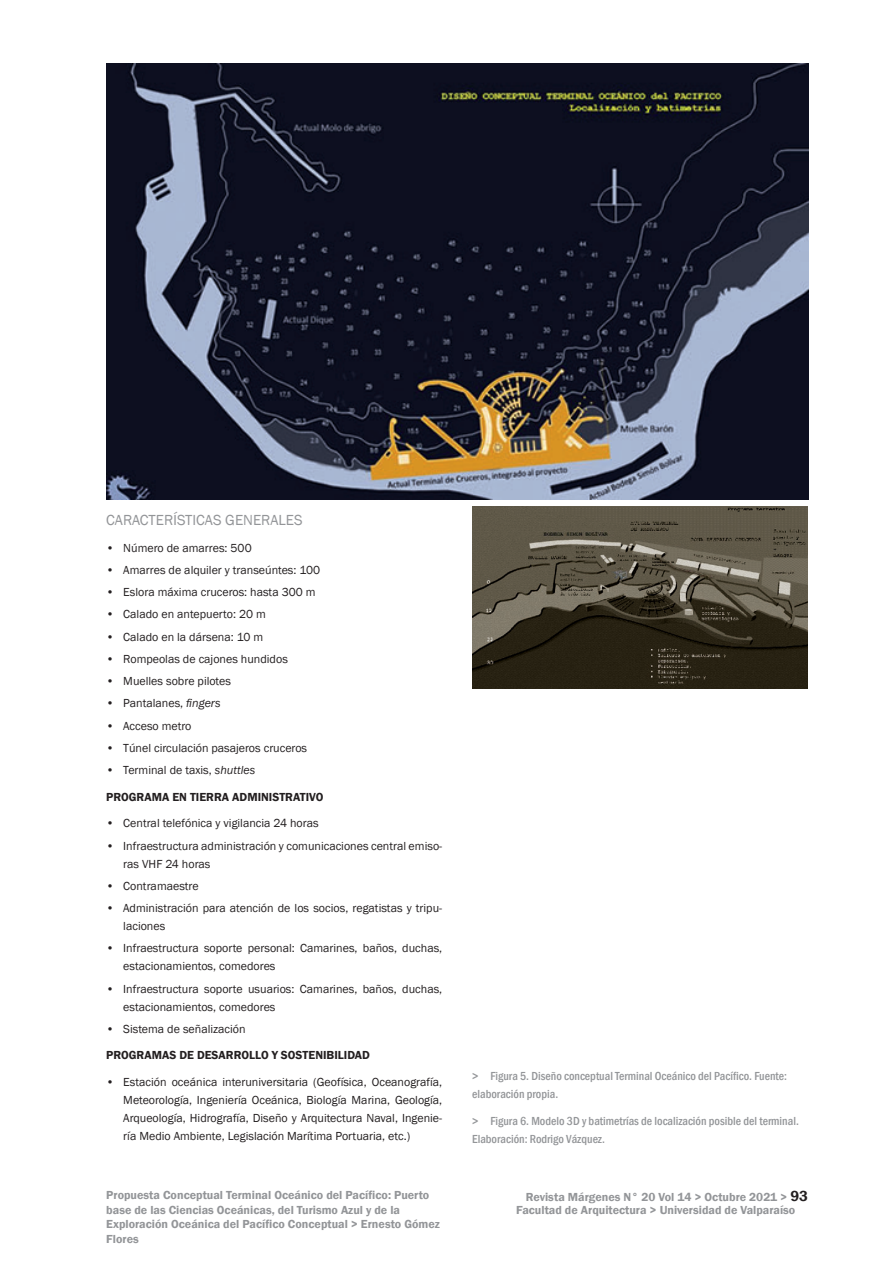
<style>
.page{position:relative;width:893px;height:1276px;background:#fff}
.page>*{position:absolute;margin:0;border:0;box-sizing:border-box;transform-origin:0 0}
.t1{font:15px "Franklin Gothic";color:#939598}
.t2{font:12px/18px "Franklin Gothic";color:#231f20}
.t3{font:600 12px/14.4px "Franklin Gothic";color:#939598}
.t4{font:500 condensed 12px/18px "Franklin Gothic";color:#939598}
.t5{font:600 12px "Franklin Gothic";color:#231f20}
.s1{font-style:italic}
.s2{font-size:15px;color:#231f20}
</style>
<div class="page">
<img style="left:107px;top:64px;width:701px;height:436px">
<img style="left:472px;top:506px;width:336px;height:182px">
<p class="t1" style="left:106px;top:511px;width:198px">CARACTERÍSTICAS GENERALES</p>
<p class="t2" style="left:106px;top:539px;width:147px">• Número de amarres: 500</p>
<p class="t2" style="left:106px;top:561px;width:215px">• Amarres de alquiler y transeúntes: 100</p>
<p class="t2" style="left:106px;top:583px;width:211px">• Eslora máxima cruceros: hasta 300 m</p>
<p class="t2" style="left:106px;top:606px;width:161px">• Calado en antepuerto: 20 m</p>
<p class="t2" style="left:106px;top:628px;width:158px">• Calado en la dársena: 10 m</p>
<p class="t2" style="left:106px;top:650px;width:183px">• Rompeolas de cajones hundidos</p>
<p class="t2" style="left:106px;top:672px;width:126px">• Muelles sobre pilotes</p>
<p class="t2" style="left:106px;top:694px;width:116px">• Pantalanes, <span class="s1">fingers</span></p>
<p class="t2" style="left:106px;top:717px;width:87px">• Acceso metro</p>
<p class="t2" style="left:106px;top:739px;width:202px">• Túnel circulación pasajeros cruceros</p>
<p class="t2" style="left:106px;top:761px;width:150px">• Terminal de taxis, <span class="s1">shuttles</span></p>
<p class="t5" style="left:106px;top:789px;width:219px">PROGRAMA EN TIERRA ADMINISTRATIVO</p>
<p class="t2" style="left:106px;top:814px;width:214px">• Central telefónica y vigilancia 24 horas</p>
<p class="t2" style="left:123px;top:837px;width:320px;text-indent:-17px">• Infraestructura administración y comunicaciones central emiso&shy;ras VHF 24 horas</p>
<p class="t2" style="left:106px;top:877px;width:94px">• Contramaestre</p>
<p class="t2" style="left:123px;top:899px;width:320px;text-indent:-17px">• Administración para atención de los socios, regatistas y tripu&shy;laciones</p>
<p class="t2" style="left:123px;top:939px;width:320px;text-indent:-17px">• Infraestructura soporte personal: Camarines, baños, duchas, estacionamientos, comedores</p>
<p class="t2" style="left:123px;top:979px;width:320px;text-indent:-17px">• Infraestructura soporte usuarios: Camarines, baños, duchas, estacionamientos, comedores</p>
<p class="t2" style="left:106px;top:1020px;width:141px">• Sistema de señalización</p>
<p class="t5" style="left:106px;top:1048px;width:265px">PROGRAMAS DE DESARROLLO Y SOSTENIBILIDAD</p>
<p class="t2" style="left:123px;top:1073px;width:320px;text-align:justify;text-indent:-17px">• Estación oceánica interuniversitaria (Geofísica, Oceanografía, Meteorología, Ingeniería Oceánica, Biología Marina, Geología, Arqueología, Hidrografía, Diseño y Arquitectura Naval, Ingenie&shy;ría Medio Ambiente, Legislación Marítima Portuaria, etc.)</p>
<p class="t4" style="left:472px;top:1067px;width:316px">&gt; Figura 5. Diseño conceptual Terminal Oceánico del Pacífico. Fuente: elaboración propia.</p>
<p class="t4" style="left:472px;top:1112px;width:328px">&gt; Figura 6. Modelo 3D y batimetrías de localización posible del terminal.<br>Elaboración: Rodrigo Vázquez.</p>
<p class="t3" style="left:106px;top:1188px;width:335px">Propuesta Conceptual Terminal Oceánico del Pacífico: Puerto base de las Ciencias Oceánicas, del Turismo Azul y de la Exploración Oceánica del Pacífico Conceptual &gt; Ernesto Gómez Flores</p>
<p class="t3" style="left:516px;top:1191px;width:293px;line-height:12.3px;text-indent:10px">Revista Márgenes N° 20 Vol 14 &gt; Octubre 2021 &gt; <span class="s2">93<br></span>Facultad de Arquitectura &gt; Universidad de Valparaíso</p>
</div>
